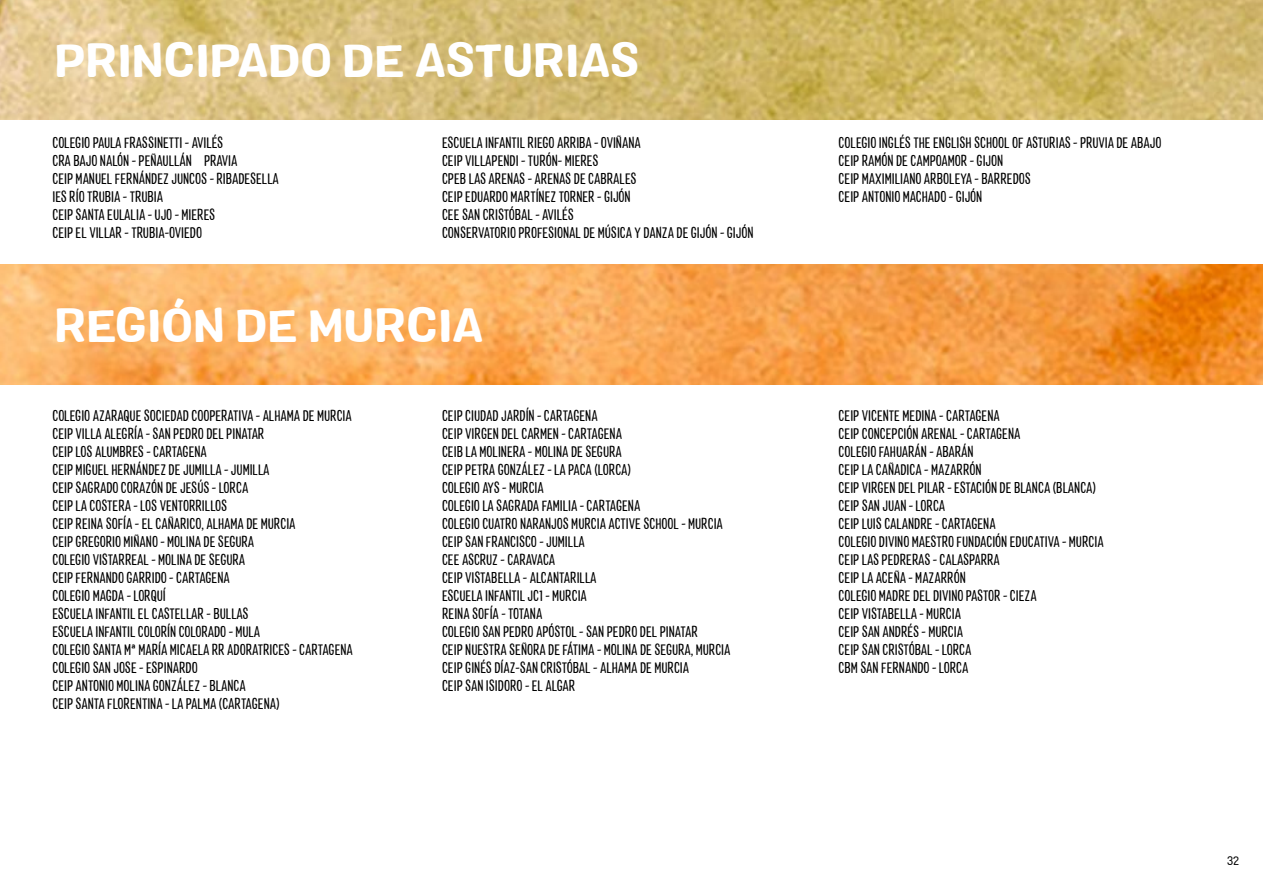
<style>
.page{position:relative;width:1263px;height:893px;background:#fff}
.page>*{position:absolute;margin:0;border:0;box-sizing:border-box;transform-origin:0 0}
.t1{font:45px "Colby St Bld";color:#fff}
.t2{font:condensed 15px/18px "Colby";color:#000}
.t3{font:12px "Colby St Reg";color:#000}
</style>
<div class="page">
<img style="left:0;top:0;width:1263px;height:120px">
<img style="left:0;top:265px;width:1263px;height:119px">
<h1 class="t1" style="left:54px;top:32px;width:587px">PRINCIPADO DE ASTURIAS</h1>
<p class="t2" style="left:52px;top:133px;width:228px">COLEGIO PAULA FRASSINETTI - AVILÉS<br>CRA BAJO NALÓN - PEÑAULLÁN PRAVIA<br>CEIP MANUEL FERNÁNDEZ JUNCOS - RIBADESELLA<br>IES RÍO TRUBIA - TRUBIA<br>CEIP SANTA EULALIA - UJO - MIERES<br>CEIP EL VILLAR - TRUBIA-OVIEDO</p>
<p class="t2" style="left:442px;top:133px;width:313px">ESCUELA INFANTIL RIEGO ARRIBA - OVIÑANA<br>CEIP VILLAPENDI - TURÓN- MIERES<br>CPEB LAS ARENAS - ARENAS DE CABRALES<br>CEIP EDUARDO MARTÍNEZ TORNER - GIJÓN<br>CEE SAN CRISTÓBAL - AVILÉS<br>CONSERVATORIO PROFESIONAL DE MÚSICA Y DANZA DE GIJÓN - GIJÓN</p>
<p class="t2" style="left:839px;top:133px;width:324px">COLEGIO INGLÉS THE ENGLISH SCHOOL OF ASTURIAS - PRUVIA DE ABAJO CEIP RAMÓN DE CAMPOAMOR - GIJON<br>CEIP MAXIMILIANO ARBOLEYA - BARREDOS<br>CEIP ANTONIO MACHADO - GIJÓN</p>
<h1 class="t1" style="left:54px;top:297px;width:430px">REGIÓN DE MURCIA</h1>
<p class="t2" style="left:52px;top:406px;width:302px">COLEGIO AZARAQUE SOCIEDAD COOPERATIVA - ALHAMA DE MURCIA CEIP VILLA ALEGRÍA - SAN PEDRO DEL PINATAR<br>CEIP LOS ALUMBRES - CARTAGENA<br>CEIP MIGUEL HERNÁNDEZ DE JUMILLA - JUMILLA<br>CEIP SAGRADO CORAZÓN DE JESÚS - LORCA<br>CEIP LA COSTERA - LOS VENTORRILLOS<br>CEIP REINA SOFÍA - EL CAÑARICO, ALHAMA DE MURCIA<br>CEIP GREGORIO MIÑANO - MOLINA DE SEGURA<br>COLEGIO VISTARREAL - MOLINA DE SEGURA<br>CEIP FERNANDO GARRIDO - CARTAGENA<br>COLEGIO MAGDA - LORQUÍ<br>ESCUELA INFANTIL EL CASTELLAR - BULLAS<br>ESCUELA INFANTIL COLORÍN COLORADO - MULA<br>COLEGIO SANTA Mª MARÍA MICAELA RR ADORATRICES - CARTAGENA COLEGIO SAN JOSE - ESPINARDO<br>CEIP ANTONIO MOLINA GONZÁLEZ - BLANCA<br>CEIP SANTA FLORENTINA - LA PALMA (CARTAGENA)</p>
<p class="t2" style="left:442px;top:406px;width:290px">CEIP CIUDAD JARDÍN - CARTAGENA<br>CEIP VIRGEN DEL CARMEN - CARTAGENA<br>CEIB LA MOLINERA - MOLINA DE SEGURA<br>CEIP PETRA GONZÁLEZ - LA PACA (LORCA)<br>COLEGIO AYS - MURCIA<br>COLEGIO LA SAGRADA FAMILIA - CARTAGENA<br>COLEGIO CUATRO NARANJOS MURCIA ACTIVE SCHOOL - MURCIA CEIP SAN FRANCISCO - JUMILLA<br>CEE ASCRUZ - CARAVACA<br>CEIP VISTABELLA - ALCANTARILLA<br>ESCUELA INFANTIL JC1 - MURCIA<br>REINA SOFÍA - TOTANA<br>COLEGIO SAN PEDRO APÓSTOL - SAN PEDRO DEL PINATAR<br>CEIP NUESTRA SEÑORA DE FÁTIMA - MOLINA DE SEGURA, MURCIA CEIP GINÉS DÍAZ-SAN CRISTÓBAL - ALHAMA DE MURCIA<br>CEIP SAN ISIDORO - EL ALGAR</p>
<p class="t2" style="left:839px;top:406px;width:266px">CEIP VICENTE MEDINA - CARTAGENA<br>CEIP CONCEPCIÓN ARENAL - CARTAGENA<br>COLEGIO FAHUARÁN - ABARÁN<br>CEIP LA CAÑADICA - MAZARRÓN<br>CEIP VIRGEN DEL PILAR - ESTACIÓN DE BLANCA (BLANCA)<br>CEIP SAN JUAN - LORCA<br>CEIP LUIS CALANDRE - CARTAGENA<br>COLEGIO DIVINO MAESTRO FUNDACIÓN EDUCATIVA - MURCIA<br>CEIP LAS PEDRERAS - CALASPARRA<br>CEIP LA ACEÑA - MAZARRÓN<br>COLEGIO MADRE DEL DIVINO PASTOR - CIEZA<br>CEIP VISTABELLA - MURCIA<br>CEIP SAN ANDRÉS - MURCIA<br>CEIP SAN CRISTÓBAL - LORCA<br>CBM SAN FERNANDO - LORCA</p>
<p class="t3" style="left:1227px;top:853px;width:13px">32</p>
</div>
